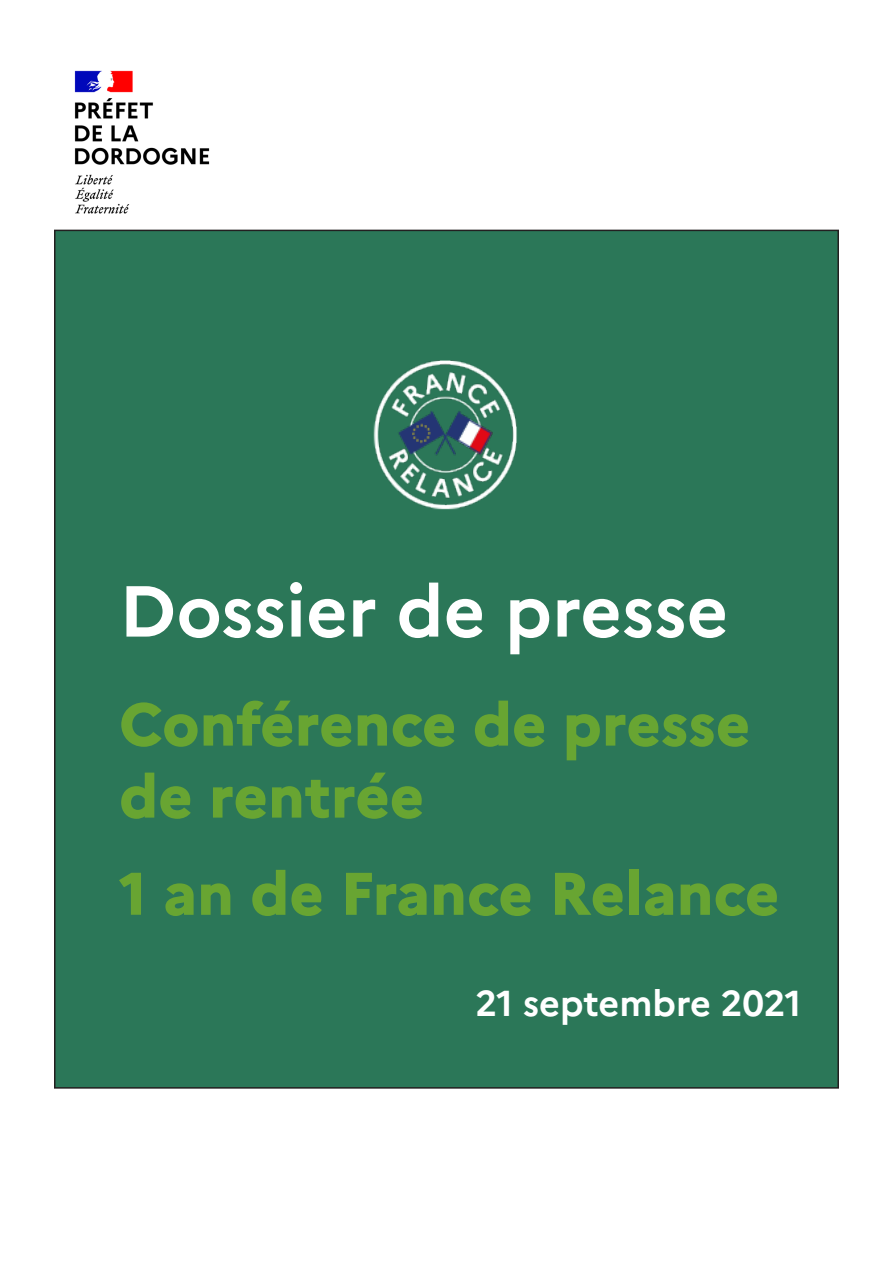
<style>
.page{position:relative;width:893px;height:1263px;background:#fff}
.page>*{position:absolute;margin:0;border:0;box-sizing:border-box;transform-origin:0 0}
.t1{font:700 72px "Marianne";color:#fff}
.t2{font:800 60px/72px "Marianne";color:#68a532}
.t3{font:700 36px "Marianne";color:#fff}
</style>
<div class="page">
<img style="left:54px;top:70px;width:176px;height:160px">
<div style="left:55px;top:230px;width:783px;height:858px;background:#2b7758"></div>
<img style="left:373px;top:360px;width:144px;height:150px">
<p class="t1" style="left:119px;top:567px;width:611px">Dossier de presse</p>
<p class="t2" style="left:119px;top:688px;width:633px">Conférence de presse de rentrée</p>
<p class="t2" style="left:119px;top:857px;width:662px">1 an de France Relance</p>
<p class="t3" style="left:475px;top:981px;width:328px">21 septembre 2021</p>
</div>
